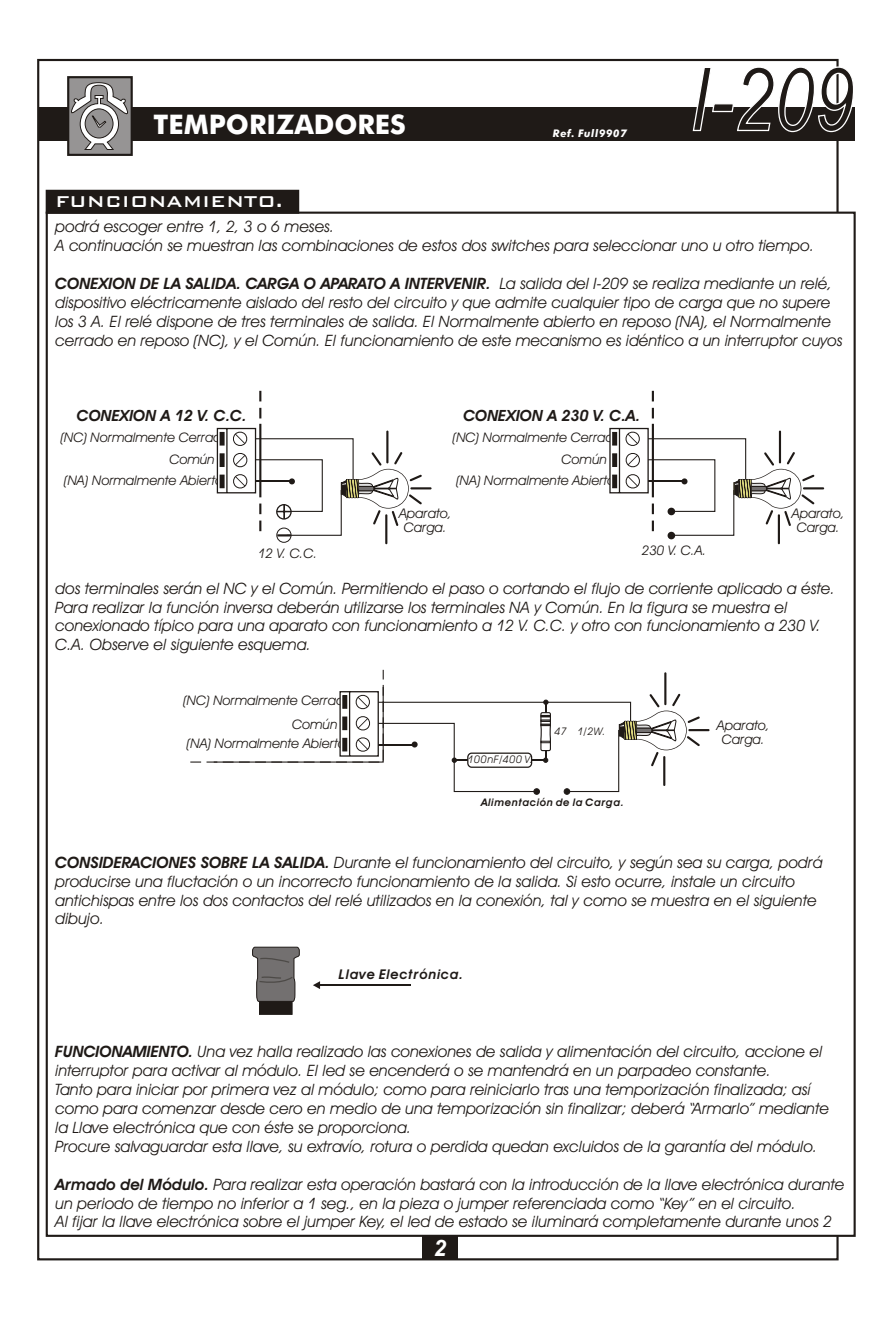
<style>
.page{position:relative;width:894px;height:1319px;background:#fff}
.page>*{position:absolute;margin:0;border:0;box-sizing:border-box;transform-origin:0 0}
.t1{font:italic 88.05px "Arial Narrow";color:#1f1a17}
.t2{font:700 27px "Futura Md BT";color:#fff}
.t3{font:italic 700 22.65px "Arial";color:#fff}
.t4{font:21px "Bank Gothic Md BT";color:#fff}
.t5{font:italic 15.75px/18.9px "Avant Garde Bk BT";color:#1f1a17}
.t6{font:italic 700 15.6px "Avant Garde Bk BT";color:#1f1a17}
.t7{font:italic 700 13.5px "Avant Garde Bk BT";letter-spacing:.06em;color:#1f1a17}
.t8{font:italic 13.35px/13.8px "Avant Garde Bk BT";color:#1f1a17;text-align:center}
.t9{font:italic 13.2px/19.4px "Avant Garde Bk BT";color:#1f1a17}
.t10{font:italic 700 10.5px "Avant Garde Bk BT";letter-spacing:.06em;color:#1f1a17}
.t11{font:italic 10.5px "Avant Garde Bk BT";letter-spacing:.055em;color:#1f1a17}
.t12{font:italic 700 10.5px "Futura Md BT";letter-spacing:.06em;color:#fff}
.s1{font-weight:700}
</style>
<div class="page">
<div style="left:37px;top:59px;width:802px;height:1201px;background:#fff;border:2px solid #1f1a17"></div>
<div style="left:38px;top:108px;width:817px;height:33px;background:#1f1a17"></div>
<div style="left:67px;top:76px;width:66px;height:80px;background:#969494;border:2px solid #1f1a17"></div>
<svg style="left:68px;top:82px;width:65px;height:68px"></svg>
<div style="left:46px;top:212px;width:810px;height:1024px;background:#fff;border:2px solid #1f1a17"></div>
<div style="left:46px;top:190px;width:253px;height:24px;background:#1f1a17;border:2px solid #1f1a17"></div>
<div style="left:422px;top:1235px;width:36px;height:24px;background:#1f1a17"></div>
<svg style="left:609px;top:391px;width:215px;height:153px"></svg>
<svg style="left:216px;top:391px;width:216px;height:153px"></svg>
<svg style="left:190px;top:669px;width:520px;height:125px"></svg>
<svg style="left:252px;top:946px;width:48px;height:69px"></svg>
<svg style="left:313px;top:981px;width:7px;height:8px"></svg>
<hr style="left:319px;top:984px;width:92px;height:1px;background:#1f1a17">
<h2 class="t2" style="left:154px;top:114px;width:254px">TEMPORIZADORES</h2>
<h3 class="t4" style="left:55px;top:191px;width:229px">FUNCIONAMIENTO.</h3>
<p class="t12" style="left:553px;top:129px;width:75px">Ref. Full9907</p>
<h1 class="t1" style="left:689px;top:66px;width:166px">I-209</h1>
<p class="t5" style="left:55px;top:218px;width:760px">podrá escoger entre 1, 2, 3 o 6 meses.<br>A continuación se muestran las combinaciones de estos dos switches para seleccionar uno u otro tiempo.</p>
<p class="t5" style="left:55px;top:275px;width:789px"><span class="s1">CONEXION DE LA SALIDA. CARGA O APARATO A INTERVENIR.</span> La salida del I-209 se realiza mediante un relé, dispositivo eléctricamente aislado del resto del circuito y que admite cualquier tipo de carga que no supere los 3 A. El relé dispone de tres terminales de salida. El Normalmente abierto en reposo (NA), el Normalmente cerrado en reposo (NC), y el Común. El funcionamiento de este mecanismo es idéntico a un interruptor cuyos</p>
<p class="t6" style="left:77px;top:409px;width:171px">CONEXION A 12 V. C.C.</p>
<p class="t6" style="left:464px;top:409px;width:178px">CONEXION A 230 V. C.A.</p>
<p class="t9" style="left:61px;top:429px;width:170px">(NC) Normalmente Cerrado</p>
<p class="t9" style="left:453px;top:429px;width:170px">(NC) Normalmente Cerrado</p>
<p class="t9" style="left:169px;top:451px;width:47px">Común</p>
<p class="t9" style="left:562px;top:451px;width:47px">Común</p>
<p class="t9" style="left:64px;top:472px;width:160px">(NA) Normalmente Abierto</p>
<p class="t9" style="left:456px;top:472px;width:160px">(NA) Normalmente Abierto</p>
<p class="t9" style="left:258px;top:545px;width:60px">12 V. C.C.</p>
<p class="t8" style="left:399px;top:508px;width:54px">Aparato,<br>Carga.</p>
<p class="t8" style="left:792px;top:508px;width:54px">Aparato,<br>Carga.</p>
<p class="t9" style="left:642px;top:541px;width:66px">230 V. C.A.</p>
<p class="t5" style="left:55px;top:580px;width:781px">dos terminales serán el NC y el Común. Permitiendo el paso o cortando el flujo de corriente aplicado a éste.<br>Para realizar la función inversa deberán utilizarse los terminales NA y Común. En la figura se muestra el conexionado típico para una aparato con funcionamiento a 12 V. C.C. y otro con funcionamiento a 230 V.<br>C.A. Observe el siguiente esquema.</p>
<p class="t9" style="left:183px;top:692px;width:170px">(NC) Normalmente Cerrado</p>
<p class="t9" style="left:187px;top:716px;width:160px;text-indent:105px">Común (NA) Normalmente Abierto</p>
<p class="t11" style="left:468px;top:755px;width:66px">100nF/400 V.</p>
<p class="t11" style="left:554px;top:726px;width:53px">47 1/2W.</p>
<p class="t10" style="left:481px;top:797px;width:144px">Alimentación de la Carga.</p>
<p class="t8" style="left:717px;top:719px;width:54px">Aparato,<br>Carga.</p>
<p class="t5" style="left:55px;top:854px;width:769px"><span class="s1">CONSIDERACIONES SOBRE LA SALIDA.</span> Durante el funcionamiento del circuito, y según sea su carga, podrá producirse una fluctación o un incorrecto funcionamiento de la salida. Si esto ocurre, instale un circuito antichispas entre los dos contactos del relé utilizados en la conexión, tal y como se muestra en el siguiente dibujo.</p>
<p class="t7" style="left:339px;top:969px;width:126px">Llave Electrónica.</p>
<p class="t5" style="left:55px;top:1043px;width:775px"><span class="s1">FUNCIONAMIENTO.</span> Una vez halla realizado las conexiones de salida y alimentación del circuito, accione el interruptor para activar al módulo. El led se encenderá o se mantendrá en un parpadeo constante.<br>Tanto para iniciar por primera vez al módulo; como para reiniciarlo tras una temporización finalizada; así como para comenzar desde cero en medio de una temporización sin finalizar; deberá “Armarlo” mediante la Llave electrónica que con éste se proporciona.<br>Procure salvaguardar esta llave, su extravío, rotura o perdida quedan excluidos de la garantía del módulo.</p>
<p class="t5" style="left:55px;top:1176px;width:791px"><span class="s1">Armado del Módulo.</span> Para realizar esta operación bastará con la introducción de la llave electrónica durante un periodo de tiempo no inferior a 1 seg., en la pieza o jumper referenciada como “Key” en el circuito.<br>Al fijar la llave electrónica sobre el jumper Key, el led de estado se iluminará completamente durante unos 2</p>
<h3 class="t3" style="left:434px;top:1239px;width:14px">2</h3>
</div>
